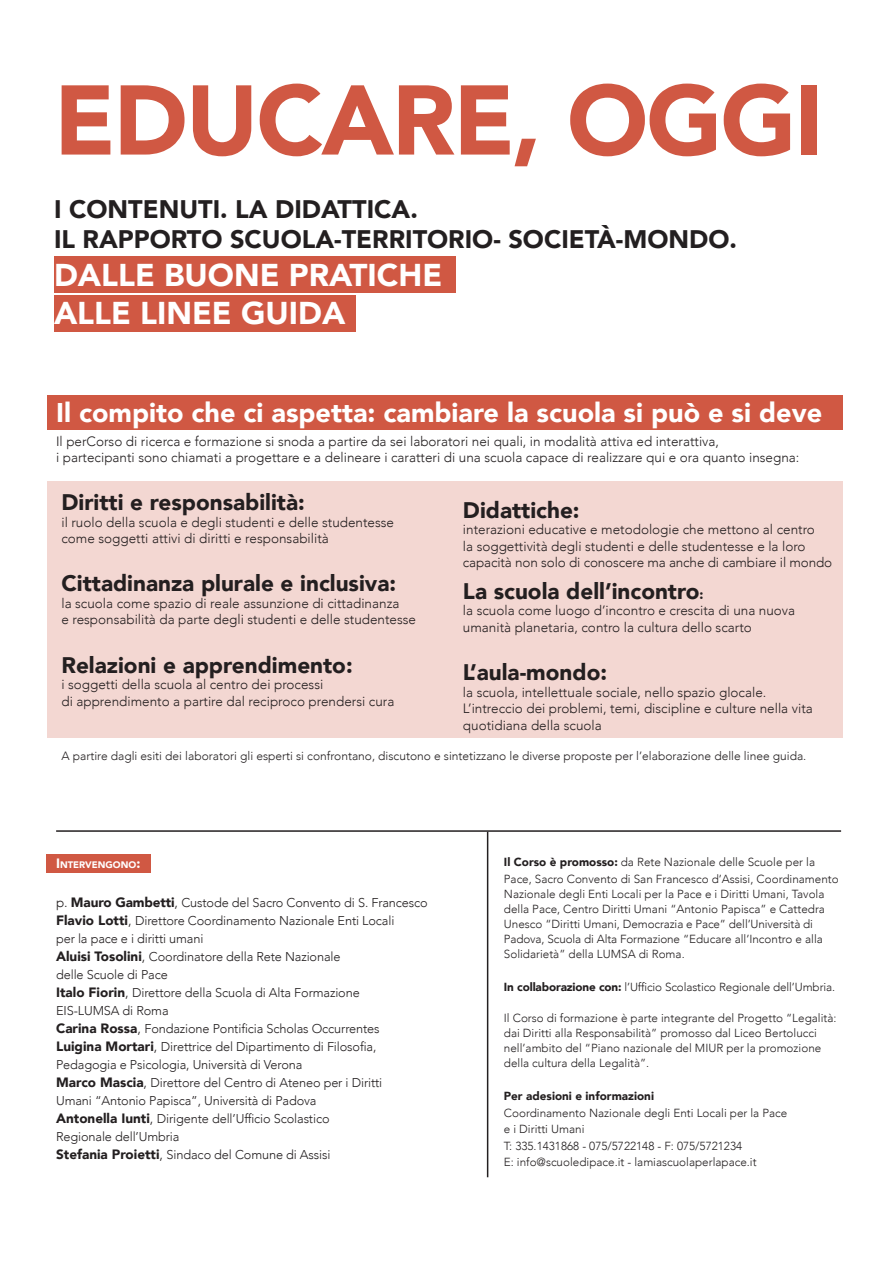
<style>
.page{position:relative;width:893px;height:1263px;background:#fff}
.page>*{position:absolute;margin:0;border:0;box-sizing:border-box;transform-origin:0 0}
.t1{font:900 97.8px "Avenir";letter-spacing:-.02em;color:#d05843}
.t2{font:900 31.5px/37.8px "Avenir";color:#fff}
.t3{font:900 27px "Avenir";color:#fff}
.t4{font:900 25.35px/30.5px "Avenir";color:#231f20}
.t5{font:900 22.5px "Avenir";color:#231f20}
.t6{font:300 13.5px/16.5px "Avenir";color:#231f20}
.t7{font:300 12.75px/18px "Avenir";letter-spacing:-.01em;color:#231f20}
.t8{font:300 12px "Avenir";color:#231f20}
.t9{font:300 11.7px/15px "Avenir";color:#231f20}
.t10{font:900 11.7px "Avenir";color:#231f20}
.t11{font:900 9.45px "Avenir";color:#fff}
.s1{font-size:13.5px}
.s2{font-weight:900;font-size:13.5px}
.s3{font-weight:900}
</style>
<div class="page">
<div style="left:54px;top:257px;width:401px;height:36px;background:#d05843"></div>
<div style="left:54px;top:295px;width:302px;height:37px;background:#d05843"></div>
<div style="left:47px;top:481px;width:795px;height:257px;background:#f3d7d2"></div>
<div style="left:47px;top:395px;width:795px;height:35px;background:#d05843"></div>
<hr style="left:56px;top:830px;width:785px;height:2px;background:#231f20">
<hr style="left:487px;top:832px;width:1px;height:345px;background:#231f20">
<div style="left:47px;top:854px;width:104px;height:18px;background:#d05843"></div>
<h1 class="t1" style="left:54px;top:57px;width:771px">EDUCARE, OGGI</h1>
<h3 class="t4" style="left:54px;top:194px;width:684px">I CONTENUTI. LA DIDATTICA.<br>IL RAPPORTO SCUOLA-TERRITORIO- SOCIETÀ-MONDO.</h3>
<h2 class="t2" style="left:54px;top:257px;width:390px">DALLE BUONE PRATICHE<br>ALLE LINEE GUIDA</h2>
<h3 class="t3" style="left:56px;top:395px;width:767px">Il compito che ci aspetta: cambiare la scuola si può e si deve</h3>
<p class="t6" style="left:56px;top:433px;width:745px">Il perCorso di ricerca e formazione si snoda a partire da sei laboratori nei quali, in modalità attiva ed interattiva,<br>i partecipanti sono chiamati a progettare e a delineare i caratteri di una scuola capace di realizzare qui e ora quanto insegna:</p>
<h3 class="t5" style="left:61px;top:488px;width:245px">Diritti e responsabilità:</h3>
<p class="t6" style="left:61px;top:514px;width:334px">il ruolo della scuola e degli studenti e delle studentesse come soggetti attivi di diritti e responsabilità</p>
<h3 class="t5" style="left:61px;top:569px;width:336px">Cittadinanza plurale e inclusiva:</h3>
<p class="t6" style="left:61px;top:595px;width:356px">la scuola come spazio di reale assunzione di cittadinanza<br>e responsabilità da parte degli studenti e delle studentesse</p>
<h3 class="t5" style="left:61px;top:650px;width:293px">Relazioni e apprendimento:</h3>
<p class="t6" style="left:61px;top:676px;width:334px">i soggetti della scuola al centro dei processi<br>di apprendimento a partire dal reciproco prendersi cura</p>
<h3 class="t5" style="left:463px;top:495px;width:118px">Didattiche:</h3>
<p class="t6" style="left:463px;top:522px;width:371px">interazioni educative e metodologie che mettono al centro<br>la soggettività degli studenti e delle studentesse e la loro capacità non solo di conoscere ma anche di cambiare il mondo</p>
<h3 class="t5" style="left:463px;top:576px;width:242px">La scuola dell’incontro<span class="s1">:</span></h3>
<p class="t6" style="left:463px;top:603px;width:334px">la scuola come luogo d’incontro e crescita di una nuova umanità planetaria, contro la cultura dello scarto</p>
<h3 class="t5" style="left:463px;top:657px;width:146px">L’aula-mondo:</h3>
<p class="t6" style="left:463px;top:684px;width:351px">la scuola, intellettuale sociale, nello spazio glocale.<br>L’intreccio dei problemi, temi, discipline e culture nella vita quotidiana della scuola</p>
<p class="t8" style="left:61px;top:748px;width:746px">A partire dagli esiti dei laboratori gli esperti si confrontano, discutono e sintetizzano le diverse proposte per l’elaborazione delle linee guida.</p>
<p class="t11" style="left:56px;top:858px;width:86px"><span class="s1">I</span>NTERVENGONO<span class="s1">:</span></p>
<p class="t7" style="left:56px;top:894px;width:373px"><span class="s1">p.</span> <span class="s2">Mauro Gambetti</span><span class="s1">,</span> Custode del Sacro Convento di S. Francesco <span class="s2">Flavio Lotti</span><span class="s1">,</span> Direttore Coordinamento Nazionale Enti Locali<br>per la pace e i diritti umani<br><span class="s2">Aluisi Tosolini</span><span class="s1">,</span> Coordinatore della Rete Nazionale<br>delle Scuole di Pace<br><span class="s2">Italo Fiorin</span><span class="s1">,</span> Direttore della Scuola di Alta Formazione<br>EIS-LUMSA di Roma<br><span class="s2">Carina Rossa</span><span class="s1">,</span> Fondazione Pontificia Scholas Occurrentes <span class="s2">Luigina Mortari</span><span class="s1">,</span> Direttrice del Dipartimento di Filosofia, Pedagogia e Psicologia, Università di Verona<br><span class="s2">Marco Mascia</span><span class="s1">,</span> Direttore del Centro di Ateneo per i Diritti<br>Umani “Antonio Papisca”, Università di Padova<br><span class="s2">Antonella Iunti</span><span class="s1">,</span> Dirigente dell’Ufficio Scolastico<br>Regionale dell’Umbria<br><span class="s2">Stefania Proietti</span><span class="s1">,</span> Sindaco del Comune di Assisi</p>
<p class="t9" style="left:504px;top:854px;width:336px;line-height:16.5px"><span class="s3">Il Corso è promosso:</span> da Rete Nazionale delle Scuole per la<br>Pace, Sacro Convento di San Francesco d’Assisi, Coordinamento</p>
<p class="t9" style="left:504px;top:886px;width:323px">Nazionale degli Enti Locali per la Pace e i Diritti Umani, Tavola della Pace, Centro Diritti Umani “Antonio Papisca” e Cattedra Unesco “Diritti Umani, Democrazia e Pace” dell’Università di Padova, Scuola di Alta Formazione “Educare all’Incontro e alla Solidarietà” della LUMSA di Roma.</p>
<p class="t9" style="left:504px;top:979px;width:333px"><span class="s3">In collaborazione con:</span> l’Ufficio Scolastico Regionale dell’Umbria.</p>
<p class="t9" style="left:504px;top:1011px;width:334px">Il Corso di formazione è parte integrante del Progetto “Legalità: dai Diritti alla Responsabilità” promosso dal Liceo Bertolucci nell’ambito del “Piano nazionale del MIUR per la promozione della cultura della Legalità”.</p>
<p class="t10" style="left:504px;top:1088px;width:152px">Per adesioni e informazioni</p>
<p class="t9" style="left:504px;top:1105px;width:285px;line-height:16.5px">Coordinamento Nazionale degli Enti Locali per la Pace e i Diritti Umani<br>T: 335.1431868 - 075/5722148 - F: 075/5721234<br>E: info@scuoledipace.it - lamiascuolaperlapace.it</p>
</div>
